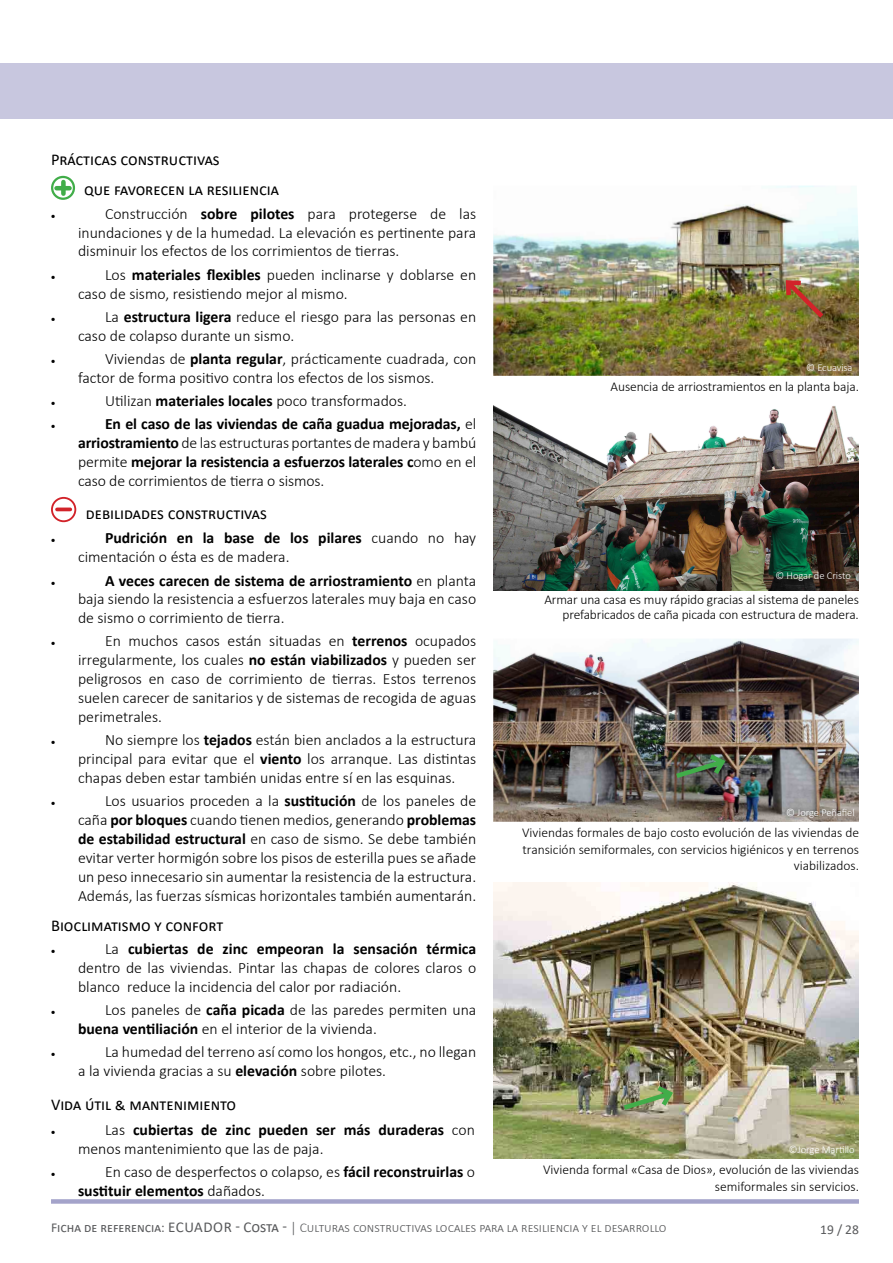
<style>
.page{position:relative;width:893px;height:1263px;background:#fff}
.page>*{position:absolute;margin:0;border:0;box-sizing:border-box;transform-origin:0 0}
.t1{font:16.5px/29.8px "Calibri";color:#000}
.t2{font:300 15.75px/18.9px "Calibri";color:#000}
.t3{font:700 15.75px/18.9px "Calibri";color:#000;text-align:justify}
.t4{font:300 13.5px/16.2px "Calibri";color:#000;text-align:right}
.t5{font:300 13.5px "Calibri";color:#58595b}
.t6{font:13.5px "Calibri";color:#58595b}
.t7{font:300 10.5px "Calibri";letter-spacing:-.005em;color:#fff}
.t8{font:9px "Symbol";color:#000}
.s1{font-weight:700}
.s2{font-weight:300}
.s3{font-weight:400}
.s4{font-weight:400;font-size:15px}
</style>
<div class="page">
<div style="left:51px;top:1199px;width:808px;height:5px;background:#a4a3ca"></div>
<div style="left:0;top:64px;width:893px;height:55px;background:#c8c7df"></div>
<img style="left:493px;top:186px;width:366px;height:190px">
<img style="left:493px;top:405px;width:366px;height:185px">
<img style="left:782px;top:276px;width:46px;height:46px">
<img style="left:493px;top:639px;width:366px;height:183px">
<img style="left:493px;top:882px;width:366px;height:277px">
<img style="left:671px;top:750px;width:57px;height:31px">
<svg style="left:619px;top:1082px;width:57px;height:31px;background:#8b9a71"></svg>
<hr style="left:57px;top:186px;width:13px;height:4px;background:#41ad49">
<div style="left:61px;top:182px;width:5px;height:12px;background:#41ad49"></div>
<div style="left:51px;top:176px;width:24px;height:24px;border:2px solid #41ad49;border-radius:50%"></div>
<svg style="left:57px;top:507px;width:13px;height:4px"></svg>
<div style="left:51px;top:497px;width:25px;height:25px;border:2px solid #d2232a;border-radius:50%"></div>
<p class="t1" style="left:84px;top:145px;width:196px;text-indent:-33px">Prácticas constructivas<br>que favorecen la resiliencia</p>
<p class="t8" style="left:51px;top:210px;width:6px">•</p>
<p class="t2" style="left:78px;top:204px;width:400px;text-align:justify;text-indent:27px">Construcción <span class="s1">sobre pilotes</span> para protegerse de las inundaciones y de la humedad. La elevación es pertinente para disminuir los efectos de los corrimientos de tierras.</p>
<p class="t8" style="left:51px;top:271px;width:6px">•</p>
<p class="t2" style="left:78px;top:265px;width:400px;text-indent:27px">Los <span class="s1">materiales flexibles</span> pueden inclinarse y doblarse en caso de sismo, resistiendo mejor al mismo.</p>
<p class="t8" style="left:51px;top:313px;width:6px">•</p>
<p class="t2" style="left:78px;top:307px;width:400px;text-indent:27px">La <span class="s1">estructura ligera</span> reduce el riesgo para las personas en caso de colapso durante un sismo.</p>
<p class="t8" style="left:51px;top:355px;width:6px">•</p>
<p class="t2" style="left:78px;top:349px;width:400px;text-indent:27px">Viviendas de <span class="s1">planta regular</span>, prácticamente cuadrada, con factor de forma positivo contra los efectos de los sismos.</p>
<p class="t8" style="left:51px;top:397px;width:6px">•</p>
<p class="t2" style="left:105px;top:391px;width:304px">Utilizan <span class="s1">materiales locales</span> poco transformados.</p>
<p class="t8" style="left:51px;top:420px;width:6px">•</p>
<p class="t3" style="left:78px;top:414px;width:400px;text-indent:27px">En el caso de las viviendas de caña guadua mejoradas, <span class="s2">el </span>arriostramiento <span class="s2">de las estructuras portantes de madera y bambú permite</span> mejorar la resistencia a esfuerzos laterales c<span class="s2">omo en el caso de corrimientos de tierra o sismos.</span></p>
<p class="t1" style="left:86px;top:498px;width:183px">debilidades constructivas</p>
<p class="t8" style="left:51px;top:534px;width:6px">•</p>
<p class="t2" style="left:78px;top:529px;width:400px;text-indent:27px"><span class="s1">Pudrición en la base de los pilares</span> cuando no hay cimentación o ésta es de madera.</p>
<p class="t8" style="left:51px;top:576px;width:6px">•</p>
<p class="t2" style="left:78px;top:571px;width:400px;text-align:justify;text-indent:27px"><span class="s1">A veces carecen de sistema de arriostramiento</span> en planta baja siendo la resistencia a esfuerzos laterales muy baja en caso de sismo o corrimiento de tierra.</p>
<p class="t8" style="left:51px;top:637px;width:6px">•</p>
<p class="t2" style="left:78px;top:632px;width:400px;text-align:justify;text-indent:27px">En muchos casos están situadas en <span class="s1">terrenos</span> ocupados irregularmente, los cuales <span class="s1">no están viabilizados</span> y pueden ser peligrosos en caso de corrimiento de tierras. Estos terrenos suelen carecer de sanitarios y de sistemas de recogida de aguas perimetrales.</p>
<p class="t8" style="left:51px;top:736px;width:6px">•</p>
<p class="t2" style="left:78px;top:730px;width:400px;text-align:justify;text-indent:27px">No siempre los <span class="s1">tejados</span> están bien anclados a la estructura principal para evitar que el <span class="s1">viento</span> los arranque. Las distintas chapas deben estar también unidas entre sí en las esquinas.</p>
<p class="t8" style="left:51px;top:797px;width:6px">•</p>
<p class="t2" style="left:78px;top:791px;width:400px;text-align:justify;text-indent:27px">Los usuarios proceden a la <span class="s1">sustitución</span> de los paneles de caña <span class="s1">por bloques</span> cuando tienen medios, generando <span class="s1">problemas de estabilidad estructural</span> en caso de sismo. Se debe también evitar verter hormigón sobre los pisos de esterilla pues se añade un peso innecesario sin aumentar la resistencia de la estructura.<br>Además, las fuerzas sísmicas horizontales también aumentarán.</p>
<p class="t1" style="left:51px;top:910px;width:174px">Bioclimatismo y confort</p>
<p class="t8" style="left:51px;top:945px;width:6px">•</p>
<p class="t2" style="left:78px;top:939px;width:400px;text-align:justify;text-indent:27px">La <span class="s1">cubiertas de zinc empeoran la sensación térmica </span>dentro de las viviendas. Pintar las chapas de colores claros o blanco reduce la incidencia del calor por radiación.</p>
<p class="t8" style="left:51px;top:1005px;width:6px">•</p>
<p class="t2" style="left:78px;top:1000px;width:400px;text-indent:27px">Los paneles de <span class="s1">caña picada</span> de las paredes permiten una <span class="s1">buena ventiliación</span> en el interior de la vivienda.</p>
<p class="t8" style="left:51px;top:1048px;width:6px">•</p>
<p class="t2" style="left:78px;top:1042px;width:400px;text-indent:27px">La humedad del terreno así como los hongos, etc., no llegan a la vivienda gracias a su <span class="s1">elevación</span> sobre pilotes.</p>
<p class="t1" style="left:51px;top:1089px;width:187px">Vida útil &amp; mantenimiento</p>
<p class="t8" style="left:51px;top:1126px;width:6px">•</p>
<p class="t2" style="left:78px;top:1120px;width:398px;text-indent:27px">Las <span class="s1">cubiertas de zinc pueden ser más duraderas</span> con menos mantenimiento que las de paja.</p>
<p class="t8" style="left:51px;top:1168px;width:6px">•</p>
<p class="t2" style="left:78px;top:1162px;width:398px;text-indent:27px">En caso de desperfectos o colapso, es <span class="s1">fácil reconstruirlas</span> o <span class="s1">sustituir elementos</span> dañados.</p>
<p class="t7" style="left:806px;top:361px;width:48px">© Ecuavisa</p>
<p class="t4" style="left:611px;top:378px;width:250px">Ausencia de arriostramientos en la planta baja.</p>
<p class="t7" style="left:776px;top:569px;width:77px">© Hogar de Cristo</p>
<p class="t4" style="left:544px;top:593px;width:316px;line-height:14.2px">Armar una casa es muy rápido gracias al sistema de paneles prefabricados de caña picada con estructura de madera.</p>
<p class="t7" style="left:786px;top:806px;width:70px">© Jorge Peñafiel</p>
<p class="t4" style="left:522px;top:825px;width:338px">Viviendas formales de bajo costo evolución de las viviendas de transición semiformales, con servicios higiénicos y en terrenos viabilizados.</p>
<p class="t7" style="left:789px;top:1143px;width:67px">©Jorge Martillo</p>
<p class="t4" style="left:543px;top:1161px;width:317px">Vivienda formal «Casa de Dios», evolución de las viviendas semiformales sin servicios.</p>
<p class="t5" style="left:51px;top:1219px;width:617px"><span class="s3">Ficha de referencia:</span> <span class="s4">ECUADOR - Costa -</span> │ Culturas constructivas locales para la resiliencia y el desarrollo</p>
<p class="t6" style="left:820px;top:1220px;width:40px">19 / 28</p>
</div>
